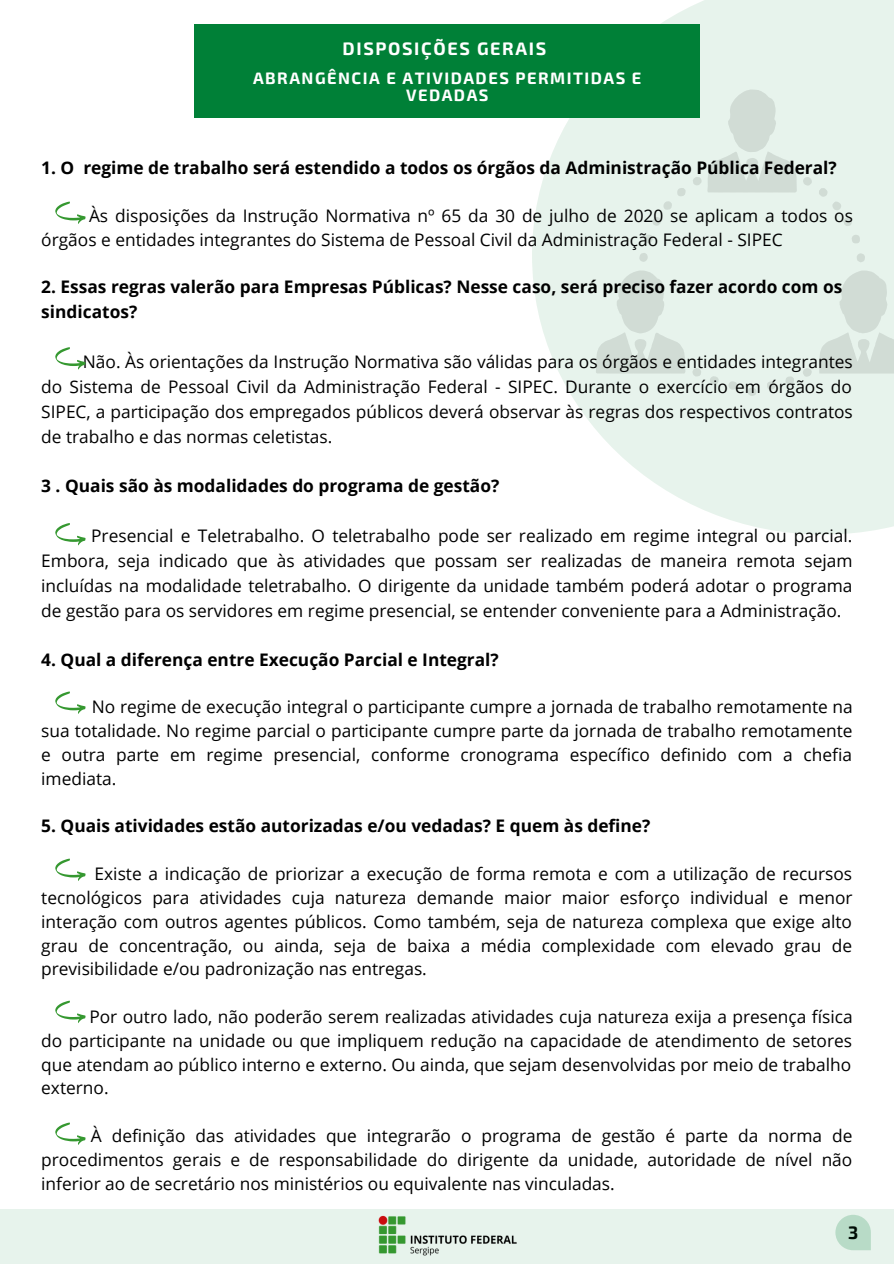
<style>
.page{position:relative;width:894px;height:1264px;background:#fff}
.page>*{position:absolute;margin:0;border:0;box-sizing:border-box;transform-origin:0 0}
.t1{font:700 18px "Exo 2";letter-spacing:.09em;color:#fff}
.t2{font:700 18px "Exo 2";color:#000}
.t3{font:17.25px/23.9px "Open Sans";color:#000;text-align:justify}
.t4{font:700 17.25px/24.9px "Open Sans";color:#000}
.t5{font:700 16.5px/17px "Exo 2";letter-spacing:.09em;color:#fff;text-align:center}
</style>
<div class="page">
<svg style="left:532px;top:0;width:361px;height:534px;fill:#e7f3ec"></svg>
<svg style="left:818px;top:270px;width:75px;height:103px;background:#d9e5de"></svg>
<svg style="left:595px;top:270px;width:90px;height:104px;background:#dbe6df"></svg>
<svg style="left:639px;top:253px;width:9px;height:9px"></svg>
<svg style="left:842px;top:217px;width:9px;height:9px"></svg>
<svg style="left:709px;top:375px;width:9px;height:10px"></svg>
<svg style="left:801px;top:367px;width:10px;height:10px"></svg>
<svg style="left:707px;top:89px;width:105px;height:104px;background:#dce8e1"></svg>
<svg style="left:747px;top:387px;width:9px;height:9px"></svg>
<svg style="left:643px;top:234px;width:10px;height:10px"></svg>
<svg style="left:818px;top:188px;width:23px;height:22px"></svg>
<svg style="left:663px;top:187px;width:23px;height:23px"></svg>
<svg style="left:850px;top:234px;width:10px;height:10px"></svg>
<svg style="left:692px;top:177px;width:9px;height:9px"></svg>
<svg style="left:855px;top:253px;width:9px;height:9px"></svg>
<svg style="left:727px;top:381px;width:10px;height:8px"></svg>
<svg style="left:652px;top:217px;width:9px;height:9px"></svg>
<svg style="left:784px;top:376px;width:10px;height:9px"></svg>
<svg style="left:765px;top:381px;width:10px;height:9px"></svg>
<svg style="left:691px;top:367px;width:10px;height:9px"></svg>
<div style="left:194px;top:24px;width:506px;height:94px;background:#008037"></div>
<svg style="left:55px;top:201px;width:31px;height:23px"></svg>
<svg style="left:55px;top:347px;width:31px;height:22px"></svg>
<svg style="left:55px;top:858px;width:31px;height:23px"></svg>
<svg style="left:55px;top:691px;width:31px;height:23px"></svg>
<svg style="left:55px;top:523px;width:31px;height:22px"></svg>
<svg style="left:55px;top:1000px;width:31px;height:23px"></svg>
<svg style="left:55px;top:1122px;width:31px;height:22px"></svg>
<div style="left:0;top:1209px;width:893px;height:54px;background:#e7f3ec"></div>
<img style="left:378px;top:1215px;width:139px;height:40px">
<p class="t1" style="left:342px;top:36px;width:205px">DISPOSIÇÕES GERAIS</p>
<p class="t5" style="left:253px;top:69px;width:390px">ABRANGÊNCIA E ATIVIDADES PERMITIDAS E<br>VEDADAS</p>
<p class="t4" style="left:41px;top:155px;width:796px">1. O regime de trabalho será estendido a todos os órgãos da Administração Pública Federal?</p>
<p class="t3" style="left:41px;top:203px;width:813px;text-indent:48px">Às disposições da Instrução Normativa nº 65 da 30 de julho de 2020 se aplicam a todos os órgãos e entidades integrantes do Sistema de Pessoal Civil da Administração Federal - SIPEC</p>
<p class="t4" style="left:41px;top:274px;width:802px">2. Essas regras valerão para Empresas Públicas? Nesse caso, será preciso fazer acordo com os sindicatos?</p>
<p class="t3" style="left:41px;top:349px;width:812px;line-height:24.9px;text-indent:42px">Não. Às orientações da Instrução Normativa são válidas para os órgãos e entidades integrantes do Sistema de Pessoal Civil da Administração Federal - SIPEC. Durante o exercício em órgãos do SIPEC, a participação dos empregados públicos deverá observar às regras dos respectivos contratos de trabalho e das normas celetistas.</p>
<p class="t4" style="left:41px;top:473px;width:459px">3 . Quais são às modalidades do programa de gestão?</p>
<p class="t3" style="left:41px;top:523px;width:812px;line-height:24.9px;text-indent:50px">Presencial e Teletrabalho. O teletrabalho pode ser realizado em regime integral ou parcial.<br>Embora, seja indicado que às atividades que possam ser realizadas de maneira remota sejam incluídas na modalidade teletrabalho. O dirigente da unidade também poderá adotar o programa de gestão para os servidores em regime presencial, se entender conveniente para a Administração.</p>
<p class="t4" style="left:41px;top:646px;width:459px">4. Qual a diferença entre Execução Parcial e Integral?</p>
<p class="t3" style="left:41px;top:694px;width:812px;text-indent:51px">No regime de execução integral o participante cumpre a jornada de trabalho remotamente na sua totalidade. No regime parcial o participante cumpre parte da jornada de trabalho remotamente e outra parte em regime presencial, conforme cronograma específico definido com a chefia imediata.</p>
<p class="t4" style="left:41px;top:813px;width:610px">5. Quais atividades estão autorizadas e/ou vedadas? E quem às define?</p>
<p class="t3" style="left:41px;top:861px;width:812px;text-indent:53px">Existe a indicação de priorizar a execução de forma remota e com a utilização de recursos tecnológicos para atividades cuja natureza demande maior maior esforço individual e menor interação com outros agentes públicos. Como também, seja de natureza complexa que exige alto grau de concentração, ou ainda, seja de baixa a média complexidade com elevado grau de previsibilidade e/ou padronização nas entregas.</p>
<p class="t3" style="left:41px;top:1004px;width:812px;text-indent:48px">Por outro lado, não poderão serem realizadas atividades cuja natureza exija a presença física do participante na unidade ou que impliquem redução na capacidade de atendimento de setores que atendam ao público interno e externo. Ou ainda, que sejam desenvolvidas por meio de trabalho externo.</p>
<p class="t3" style="left:41px;top:1123px;width:812px;text-indent:50px">À definição das atividades que integrarão o programa de gestão é parte da norma de procedimentos gerais e de responsabilidade do dirigente da unidade, autoridade de nível não inferior ao de secretário nos ministérios ou equivalente nas vinculadas.</p>
<p class="t2" style="left:847px;top:1220px;width:12px">3</p>
</div>
